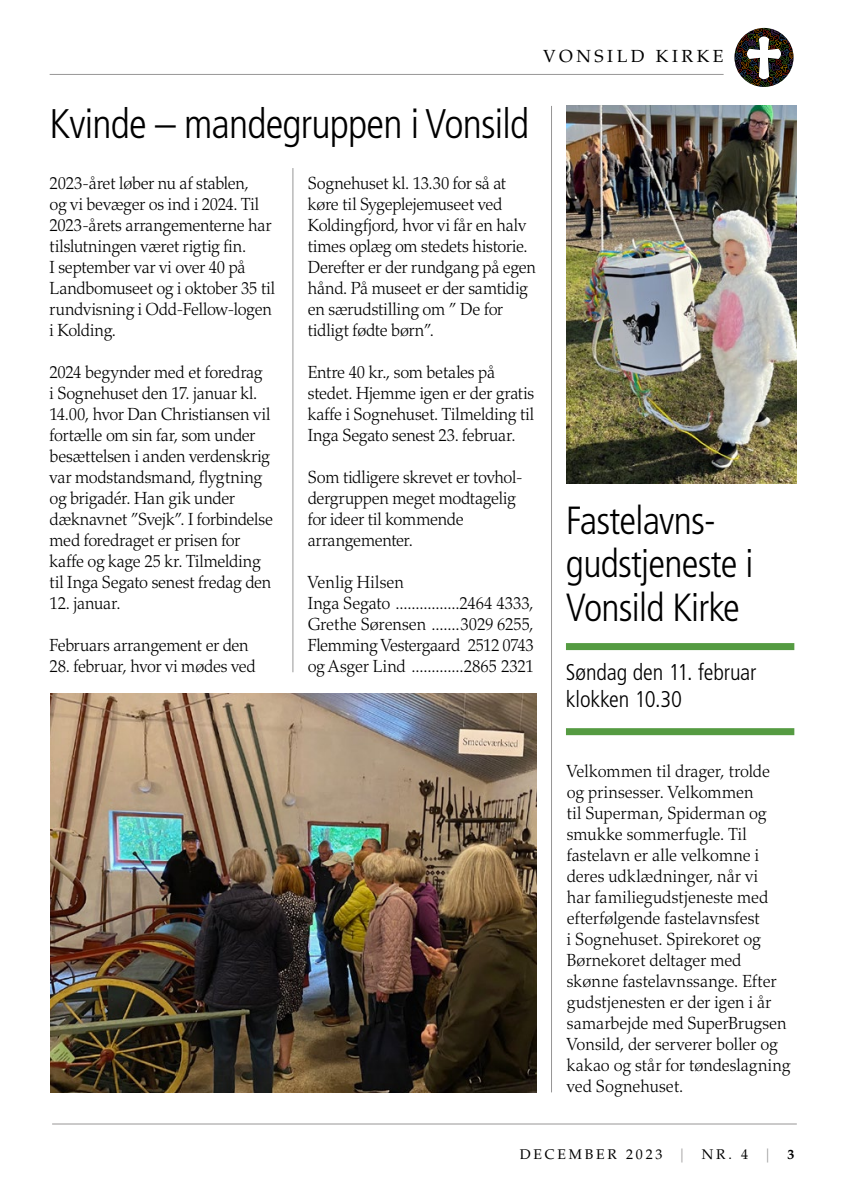
<style>
.page{position:relative;width:844px;height:1191px;background:#fff}
.page>*{position:absolute;margin:0;border:0;box-sizing:border-box;transform-origin:0 0}
.t1{font:300 condensed 41.3px "Frutiger LT Std";letter-spacing:-.02em;color:#000}
.t2{font:300 condensed 39.2px/43.6px "Frutiger LT Std";letter-spacing:-.02em;color:#000}
.Appetizer{font:300 condensed 22.75px "Frutiger LT Std";letter-spacing:-.005em;color:#000}
.Brød{font:300 17.5px/21px "Palatino LT Std";letter-spacing:-.01em;color:#000;scale:.95 1}
.t3{font:17.5px "Palatino LT Std";letter-spacing:.2em;color:#000}
.Brød-2{font:300 17.5px "Palatino LT Std";letter-spacing:.01em;color:#000;scale:.95 1}
.t4{font:14px "Palatino LT Std";letter-spacing:.2em;color:#000}
.s1{color:#979696}
.s2{font-weight:700}
</style>
<div class="page">
<hr style="left:52px;top:1123px;width:744px;height:1px;background:#979696">
<hr style="left:50px;top:74px;width:673px;height:1px;background:#979696">
<svg style="left:734px;top:28px;width:59px;height:59px"></svg>
<hr style="left:292px;top:168px;width:1px;height:504px;background:#979696">
<hr style="left:551px;top:106px;width:1px;height:986px;background:#979696">
<img style="left:51px;top:693px;width:485px;height:399px">
<div style="left:566px;top:643px;width:228px;height:7px;background:#559b42"></div>
<div style="left:566px;top:728px;width:228px;height:7px;background:#559b42"></div>
<img style="left:566px;top:105px;width:230px;height:378px">
<p class="t3" style="left:543px;top:46px;width:182px">VONSILD KIRKE</p>
<p class="t1" style="left:50px;top:100px;width:481px">Kvinde – mandegruppen i Vonsild</p>
<p class="Brød" style="left:50px;top:173px;width:239px">2023-året løber nu af stablen,<br>og vi bevæger os ind i 2024. Til<br>2023-årets arrangementerne har tilslutningen været rigtig fin.<br>I september var vi over 40 på<br>Landbomuseet og i oktober 35 til rundvisning i Odd-Fellow-logen i Kolding.</p>
<p class="Brød" style="left:50px;top:362px;width:237px">2024 begynder med et foredrag<br>i Sognehuset den 17. januar kl.<br>14.00, hvor Dan Christiansen vil fortælle om sin far, som under besættelsen i anden verdenskrig var modstandsmand, flygtning og brigadér. Han gik under dæknavnet ”Svejk”. I forbindelse med foredraget er prisen for kaffe og kage 25 kr. Tilmelding til Inga Segato senest fredag den</p>
<p class="Brød" style="left:50px;top:593px;width:76px">12. januar.</p>
<p class="Brød" style="left:50px;top:635px;width:211px">Februars arrangement er den</p>
<p class="Brød" style="left:50px;top:656px;width:218px">28. februar, hvor vi mødes ved</p>
<p class="Brød" style="left:308px;top:173px;width:242px">Sognehuset kl. 13.30 for så at køre til Sygeplejemuseet ved<br>Koldingfjord, hvor vi får en halv times oplæg om stedets historie.<br>Derefter er der rundgang på egen hånd. På museet er der samtidig en særudstilling om ” De for tidligt fødte børn”.</p>
<p class="Brød" style="left:308px;top:362px;width:240px">Entre 40 kr., som betales på stedet. Hjemme igen er der gratis kaffe i Sognehuset. Tilmelding til<br>Inga Segato senest 23. februar.</p>
<p class="Brød" style="left:308px;top:467px;width:228px">Som tidligere skrevet er tovhol&shy;dergruppen meget modtagelig for ideer til kommende arrangementer.</p>
<p class="Brød-2" style="left:308px;top:572px;width:103px">Venlig Hilsen</p>
<p class="Brød" style="left:308px;top:593px;width:239px">Inga Segato ................2464 4333,</p>
<p class="Brød" style="left:308px;top:614px;width:239px">Grethe Sørensen .......3029 6255,</p>
<p class="Brød" style="left:308px;top:635px;width:239px">Flemming Vestergaard 2512 0743 og Asger Lind .............2865 2321</p>
<p class="t2" style="left:566px;top:499px;width:189px">Fastelavns&shy;gudstjeneste i<br>Vonsild Kirke</p>
<p class="Appetizer" style="left:566px;top:659px;width:192px">Søndag den 11. februar</p>
<p class="Appetizer" style="left:566px;top:686px;width:117px">klokken 10.30</p>
<p class="Brød" style="left:566px;top:761px;width:237px">Velkommen til drager, trolde og prinsesser. Velkommen<br>til Superman, Spiderman og smukke sommerfugle. Til fastelavn er alle velkomne i deres udklædninger, når vi<br>har familiegudstjeneste med efterfølgende fastelavnsfest<br>i Sognehuset. Spirekoret og<br>Børnekoret deltager med skønne fastelavnssange. Efter gudstjenesten er der igen i år samarbejde med SuperBrugsen<br>Vonsild, der serverer boller og kakao og står for tøndeslagning ved Sognehuset.</p>
<p class="t4" style="left:519px;top:1146px;width:276px">DECEMBER 2023 <span class="s1">|</span> NR. 4 <span class="s1">|</span> <span class="s2">3</span></p>
</div>
